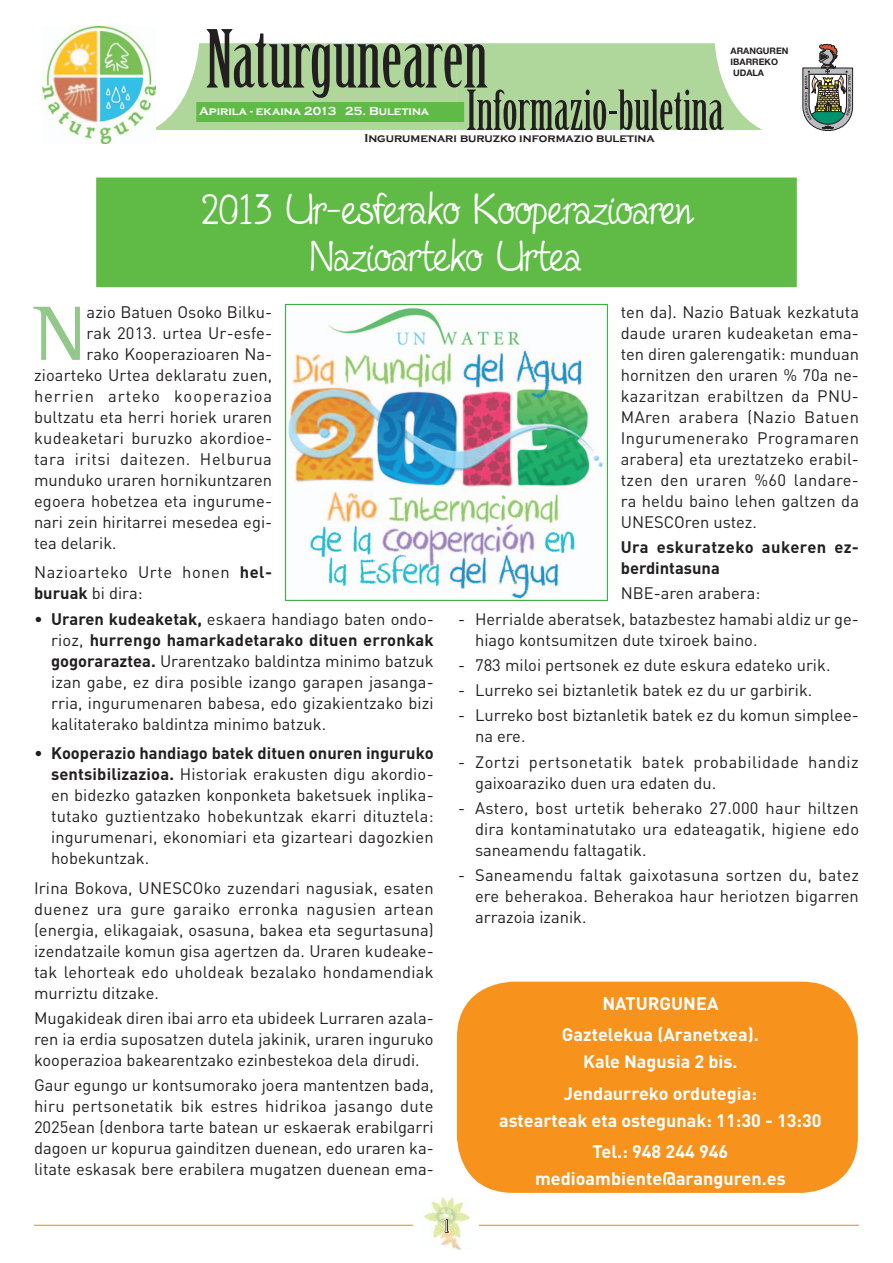
<style>
.page{position:relative;width:893px;height:1263px;background:#fff}
.page>*{position:absolute;margin:0;border:0;box-sizing:border-box;transform-origin:0 0}
.t1{font:700 78.9px "Rotis Semi Serif";color:#92c889}
.t2{font:78px "Birch";color:#231f20}
.t3{font:54px "Birch";color:#231f20}
.t4{font:48px/46.5px "Fineliner Script";color:#fff;text-align:center}
.t5{font:700 18px/31.2px "DIN";color:#fff;text-align:center}
.t6{font:16.5px/21px "DIN";color:#231f20;text-align:justify}
.t7{font:16.5px/21px "DIN";letter-spacing:.03em;color:#231f20}
.t8{font:16.5px/21px "DIN";letter-spacing:.035em;color:#231f20}
.t9{font:700 16.5px/21px "DIN";letter-spacing:.015em;color:#231f20}
.t10{font:16.5px "DIN";letter-spacing:.02em;color:#231f20}
.t11{font:16.5px "DIN";letter-spacing:.06em;color:#231f20}
.t12{font:16.5px "Birch";color:#fff}
.t13{font:700 12px "Copperplate Gothic";color:#231f20}
.t14{font:700 12px "Copperplate Gothic";color:#fff}
.t15{font:700 9px/10.8px "Helvetica Neue";color:#231f20}
.s1{font-weight:700}
</style>
<div class="page">
<hr style="left:34px;top:1225px;width:825px;height:1px;background:#f7931d">
<div style="left:414px;top:1197px;width:65px;height:52px;background:#fff"></div>
<img style="left:423px;top:1197px;width:47px;height:52px">
<svg style="left:444px;top:1219px;width:5px;height:14px"></svg>
<div style="left:96px;top:178px;width:701px;height:109px;background:#60bb46"></div>
<img style="left:288px;top:307px;width:315px;height:292px">
<div style="left:285px;top:304px;width:323px;height:297px;border:1px solid #40ae49"></div>
<svg style="left:156px;top:43px;width:606px;height:87px"></svg>
<img style="left:43px;top:27px;width:113px;height:117px">
<svg style="left:802px;top:44px;width:51px;height:87px"></svg>
<div style="left:196px;top:102px;width:268px;height:20px;background:#60bb46"></div>
<div style="left:458px;top:982px;width:399px;height:210px;background:#f7931d;border-radius:55px"></div>
<div style="left:457px;top:982px;width:401px;height:211px;border:2px solid #f7931d;border-radius:55px"></div>
<h2 class="t2" style="left:206px;top:18px;width:284px">Naturgunearen</h2>
<p class="t15" style="left:730px;top:45px;width:59px">ARANGUREN<br>IBARREKO</p>
<p class="t15" style="left:733px;top:67px;width:33px">UDALA</p>
<h3 class="t3" style="left:466px;top:82px;width:259px">Informazio-buletina</h3>
<p class="t13" style="left:364px;top:131px;width:292px">Ingurumenari buruzko informazio buletina</p>
<p class="t14" style="left:199px;top:104px;width:232px">Apirila - ekaina 2013 25. Buletina</p>
<h3 class="t4" style="left:201px;top:187px;width:493px">2013 Ur-esferako Kooperazioaren<br>Nazioarteko Urtea</h3>
<p class="t6" style="left:621px;top:301px;width:240px">ten da). Nazio Batuak kezkatuta daude uraren kudeaketan ema&shy;ten diren galerengatik: munduan hornitzen den uraren % 70a ne&shy;kazaritzan erabiltzen da PNU-MAren arabera (Nazio Batuen Ingurumenerako Programaren arabera) eta ureztatzeko erabil&shy;tzen den uraren %60 landare&shy;ra heldu baino lehen galtzen da UNESCOren ustez.</p>
<p class="t9" style="left:621px;top:536px;width:240px">Ura eskuratzeko aukeren ez&shy;berdintasuna</p>
<p class="t6" style="left:621px;top:583px;width:141px">NBE-aren arabera:</p>
<p class="t6" style="left:475px;top:608px;width:385px;text-indent:-17px">- Herrialde aberatsek, batazbestez hamabi aldiz ur ge&shy;hiago kontsumitzen dute txiroek baino.</p>
<p class="t6" style="left:458px;top:654px;width:374px">- 783 miloi pertsonek ez dute eskura edateko urik.</p>
<p class="t6" style="left:458px;top:679px;width:356px">- Lurreko sei biztanletik batek ez du ur garbirik.</p>
<p class="t6" style="left:475px;top:705px;width:385px;text-indent:-17px">- Lurreko bost biztanletik batek ez du komun simplee&shy;na ere.</p>
<p class="t7" style="left:475px;top:751px;width:385px;text-indent:-17px">- Zortzi pertsonetatik batek probabilidade handiz gaixoaraziko duen ura edaten du.</p>
<p class="t6" style="left:475px;top:797px;width:386px;text-indent:-17px">- Astero, bost urtetik beherako 27.000 haur hiltzen dira kontaminatutako ura edateagatik, higiene edo saneamendu faltagatik.</p>
<p class="t6" style="left:475px;top:864px;width:385px;text-indent:-17px">- Saneamendu faltak gaixotasuna sortzen du, batez ere beherakoa. Beherakoa haur heriotzen bigarren arrazoia izanik.</p>
<h1 class="t1" style="left:34px;top:286px;width:54px">N</h1>
<p class="t6" style="left:87px;top:301px;width:187px">azio Batuen Osoko Bilku-</p>
<p class="t6" style="left:87px;top:322px;width:187px">rak 2013. urtea Ur-esfe-</p>
<p class="t6" style="left:87px;top:343px;width:187px">rako Kooperazioaren Na-</p>
<p class="t6" style="left:34px;top:364px;width:240px">zioarteko Urtea deklaratu zuen,</p>
<p class="t11" style="left:34px;top:386px;width:240px">herrien arteko kooperazioa</p>
<p class="t6" style="left:34px;top:406px;width:240px">bultzatu eta herri horiek uraren</p>
<p class="t10" style="left:34px;top:428px;width:240px">kudeaketari buruzko akordioe-</p>
<p class="t7" style="left:34px;top:448px;width:239px">tara iritsi daitezen. Helburua</p>
<p class="t6" style="left:34px;top:469px;width:240px">munduko uraren hornikuntzaren</p>
<p class="t6" style="left:34px;top:490px;width:240px">egoera hobetzea eta ingurume-</p>
<p class="t6" style="left:34px;top:511px;width:240px">nari zein hiritarrei mesedea egi-</p>
<p class="t6" style="left:34px;top:532px;width:84px">tea delarik.</p>
<p class="t8" style="left:34px;top:562px;width:240px">Nazioarteko Urte honen <span class="s1">hel&shy;buruak</span> bi dira:</p>
<p class="t6" style="left:51px;top:608px;width:384px;text-indent:-17px">• <span class="s1">Uraren kudeaketak,</span> eskaera handiago baten ondo&shy;rioz, <span class="s1">hurrengo hamarkadetarako dituen erronkak gogoraraztea.</span> Urarentzako baldintza minimo batzuk izan gabe, ez dira posible izango garapen jasanga&shy;rria, ingurumenaren babesa, edo gizakientzako bizi kalitaterako baldintza minimo batzuk.</p>
<p class="t6" style="left:51px;top:742px;width:384px;text-indent:-17px">• <span class="s1">Kooperazio handiago batek dituen onuren inguruko sentsibilizazioa.</span> Historiak erakusten digu akordio&shy;en bidezko gatazken konponketa baketsuek inplika&shy;tutako guztientzako hobekuntzak ekarri dituztela: ingurumenari, ekonomiari eta gizarteari dagozkien hobekuntzak.</p>
<p class="t6" style="left:34px;top:877px;width:401px">Irina Bokova, UNESCOko zuzendari nagusiak, esaten duenez ura gure garaiko erronka nagusien artean (energia, elikagaiak, osasuna, bakea eta segurtasuna) izendatzaile komun gisa agertzen da. Uraren kudeake&shy;tak lehorteak edo uholdeak bezalako hondamendiak murriztu ditzake.</p>
<p class="t6" style="left:34px;top:1007px;width:401px">Mugakideak diren ibai arro eta ubideek Lurraren azala&shy;ren ia erdia suposatzen dutela jakinik, uraren inguruko kooperazioa bakearentzako ezinbestekoa dela dirudi.</p>
<p class="t6" style="left:34px;top:1074px;width:401px">Gaur egungo ur kontsumorako joera mantentzen bada, hiru pertsonetatik bik estres hidrikoa jasango dute 2025ean (denbora tarte batean ur eskaerak erabilgarri dagoen ur kopurua gainditzen duenean, edo uraren ka&shy;litate eskasak bere erabilera mugatzen duenean ema-</p>
<p class="t5" style="left:562px;top:987px;width:198px">NATURGUNEA<br>Gaztelekua (Aranetxea).</p>
<p class="t5" style="left:564px;top:1045px;width:195px">Kale Nagusia 2 bis.<br>Jendaurreko ordutegia:</p>
<p class="t5" style="left:499px;top:1104px;width:324px">astearteak eta ostegunak: 11:30 - 13:30<br>Tel.: 948 244 946</p>
<p class="t5" style="left:535px;top:1162px;width:252px">medioambiente@aranguren.es</p>
<p class="t12" style="left:445px;top:1217px;width:5px">1</p>
</div>
